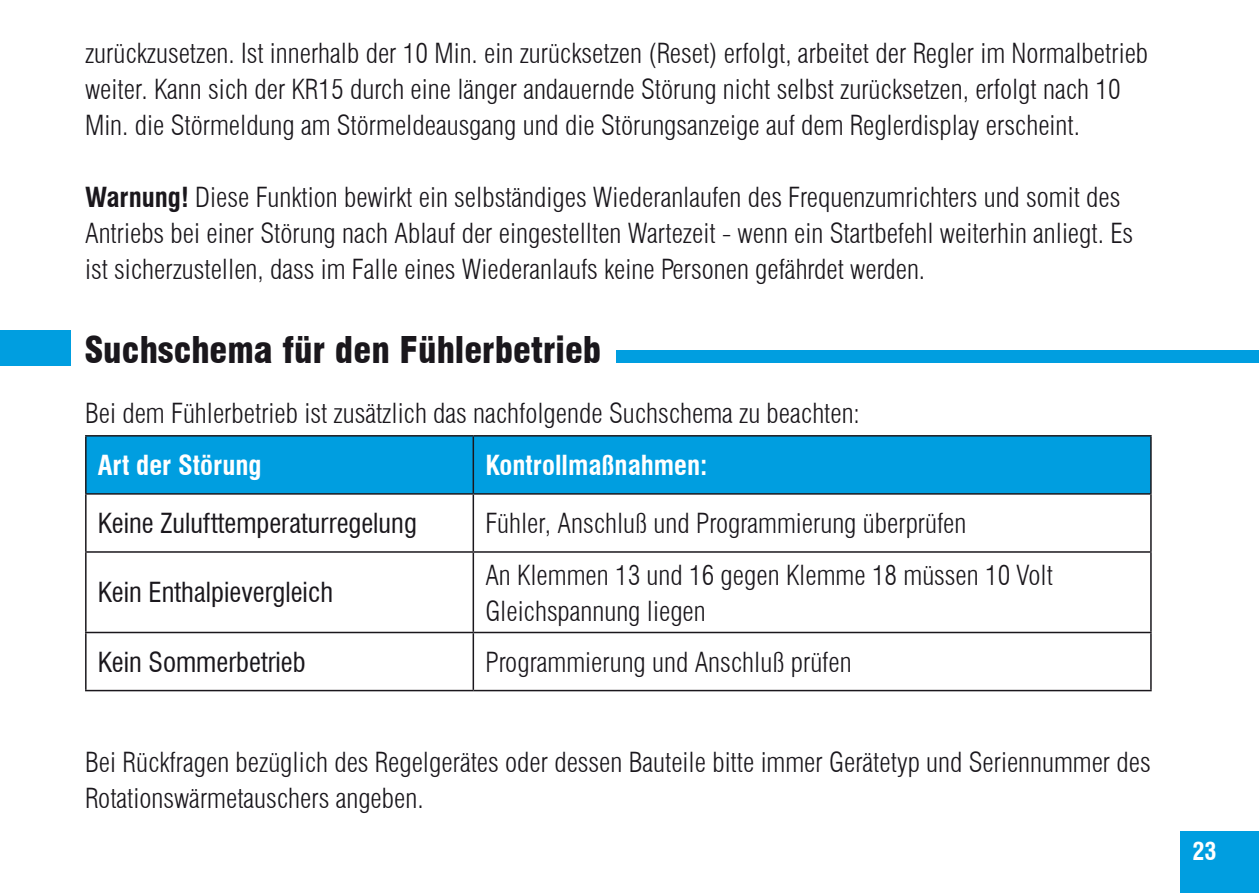
<style>
.page{position:relative;width:1259px;height:893px;background:#fff}
.page>*{position:absolute;margin:0;border:0;box-sizing:border-box;transform-origin:0 0}
.t1{font:900 condensed 36px "Swiss 721 BT";color:#1a171c}
.t2{font:300 condensed 27px/36px "Swiss 721 BT";color:#1a171c}
.t3{font:condensed 27px "Swiss 721 BT";color:#1a171c}
.t4{font:700 condensed 27px "Swiss 721 BT";color:#fff}
.t5{font:700 condensed 24px "Swiss 721 BT";color:#fff}
.s1{font-weight:700}
</style>
<div class="page">
<div style="left:1180px;top:831px;width:79px;height:62px;background:#009ee0"></div>
<div style="left:87px;top:437px;width:1063px;height:56px;background:#009ee0"></div>
<hr style="left:473px;top:435px;width:678px;height:2px;background:#1a171c">
<hr style="left:1150px;top:437px;width:1px;height:56px;background:#1a171c">
<hr style="left:85px;top:493px;width:388px;height:2px;background:#1a171c">
<hr style="left:85px;top:495px;width:2px;height:56px;background:#1a171c">
<hr style="left:473px;top:493px;width:678px;height:2px;background:#1a171c">
<hr style="left:472px;top:495px;width:2px;height:56px;background:#1a171c">
<hr style="left:1150px;top:495px;width:1px;height:56px;background:#1a171c">
<hr style="left:85px;top:551px;width:388px;height:2px;background:#1a171c">
<hr style="left:85px;top:553px;width:2px;height:79px;background:#1a171c">
<hr style="left:473px;top:551px;width:678px;height:2px;background:#1a171c">
<hr style="left:472px;top:553px;width:2px;height:79px;background:#1a171c">
<hr style="left:1150px;top:553px;width:1px;height:79px;background:#1a171c">
<hr style="left:85px;top:632px;width:388px;height:1px;background:#1a171c">
<hr style="left:85px;top:633px;width:2px;height:57px;background:#1a171c">
<hr style="left:473px;top:632px;width:678px;height:1px;background:#1a171c">
<hr style="left:472px;top:633px;width:2px;height:57px;background:#1a171c">
<hr style="left:1150px;top:633px;width:1px;height:57px;background:#1a171c">
<hr style="left:85px;top:690px;width:388px;height:1px;background:#1a171c">
<hr style="left:473px;top:690px;width:678px;height:1px;background:#1a171c">
<hr style="left:85px;top:435px;width:388px;height:2px;background:#1a171c">
<hr style="left:85px;top:437px;width:2px;height:56px;background:#1a171c">
<hr style="left:472px;top:437px;width:2px;height:56px;background:#1a171c">
<svg style="left:478px;top:631px;width:581px;height:3px"></svg>
<div style="left:0;top:330px;width:70px;height:36px;background:#009ee0"></div>
<div style="left:616px;top:351px;width:643px;height:12px;background:#009ee0"></div>
<p class="t2" style="left:85px;top:35px;width:1064px">zurückzusetzen. Ist innerhalb der 10 Min. ein zurücksetzen (Reset) erfolgt, arbeitet der Regler im Normalbetrieb weiter. Kann sich der KR15 durch eine länger andauernde Störung nicht selbst zurücksetzen, erfolgt nach 10<br>Min. die Störmeldung am Störmeldeausgang und die Störungsanzeige auf dem Reglerdisplay erscheint.</p>
<p class="t2" style="left:85px;top:179px;width:1049px"><span class="s1">Warnung!</span> Diese Funktion bewirkt ein selbständiges Wiederanlaufen des Frequenzumrichters und somit des<br>Antriebs bei einer Störung nach Ablauf der eingestellten Wartezeit - wenn ein Startbefehl weiterhin anliegt. Es ist sicherzustellen, dass im Falle eines Wiederanlaufs keine Personen gefährdet werden.</p>
<h1 class="t1" style="left:84px;top:329px;width:518px">Suchschema für den Fühlerbetrieb</h1>
<p class="t2" style="left:85px;top:395px;width:776px">Bei dem Fühlerbetrieb ist zusätzlich das nachfolgende Suchschema zu beachten:</p>
<p class="t4" style="left:98px;top:449px;width:165px">Art der Störung</p>
<p class="t4" style="left:485px;top:449px;width:224px">Kontrollmaßnahmen:</p>
<p class="t3" style="left:98px;top:507px;width:320px">Keine Zulufttemperaturregelung</p>
<p class="t2" style="left:485px;top:505px;width:483px">Fühler, Anschluß und Programmierung überprüfen</p>
<p class="t3" style="left:98px;top:576px;width:237px">Kein Enthalpievergleich</p>
<p class="t2" style="left:485px;top:557px;width:569px">An Klemmen 13 und 16 gegen Klemme 18 müssen 10 Volt<br>Gleichspannung liegen</p>
<p class="t3" style="left:98px;top:646px;width:209px">Kein Sommerbetrieb</p>
<p class="t2" style="left:485px;top:644px;width:368px">Programmierung und Anschluß prüfen</p>
<p class="t2" style="left:85px;top:744px;width:1067px">Bei Rückfragen bezüglich des Regelgerätes oder dessen Bauteile bitte immer Gerätetyp und Seriennummer des<br>Rotationswärmetauschers angeben.</p>
<p class="t5" style="left:1192px;top:837px;width:25px">23</p>
</div>
